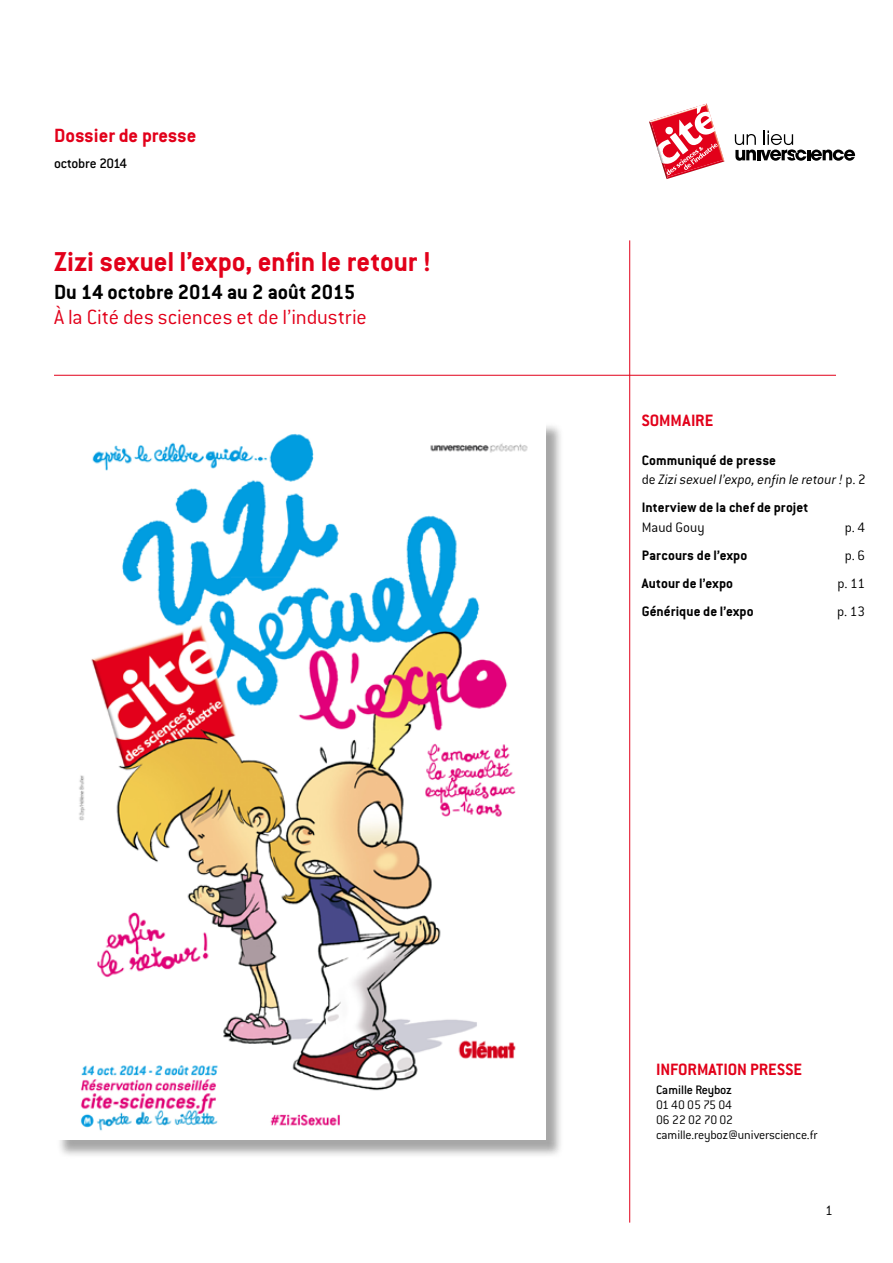
<style>
.page{position:relative;width:893px;height:1263px;background:#fff}
.page>*{position:absolute;margin:0;border:0;box-sizing:border-box;transform-origin:0 0}
.t1{font:700 30px "Conduit ITC";color:#e2001a}
.t2{font:300 22.5px "Conduit ITC";letter-spacing:-.005em;color:#e2001a}
.t3{font:700 22.5px "Conduit ITC";letter-spacing:-.005em;color:#000}
.t4{font:700 21px "Conduit ITC";color:#e2001a}
.t5{font:700 18px "Conduit ITC";color:#e2001a}
.t6{font:700 15px "Conduit ITC";letter-spacing:.005em;color:#000}
.t7{font:15px "Conduit ITC Light Italic Alt";color:#000}
.t8{font:300 15px "Conduit ITC";letter-spacing:.005em;color:#000}
.t9{font:500 15px "Conduit ITC";letter-spacing:-.015em;color:#000}
.t10{font:300 13.5px/15px "Conduit ITC";letter-spacing:-.01em;color:#000}
.t11{font:500 13.5px "Conduit ITC";letter-spacing:-.015em;color:#000}
.s1{font-family:"Conduit ITC";font-weight:300}
</style>
<div class="page">
<hr style="left:54px;top:375px;width:782px;height:1px;background:#e2001a">
<hr style="left:629px;top:240px;width:1px;height:982px;background:#e2001a">
<svg style="left:649px;top:104px;width:75px;height:75px"></svg>
<svg style="left:735px;top:131px;width:120px;height:30px"></svg>
<div style="left:56px;top:422px;width:508px;height:737px;background:#000;opacity:.35"></div>
<img style="left:56px;top:422px;width:489px;height:718px">
<h3 class="t4" style="left:54px;top:124px;width:144px">Dossier de presse</h3>
<p class="t9" style="left:54px;top:155px;width:75px">octobre 2014</p>
<h1 class="t1" style="left:54px;top:244px;width:378px">Zizi sexuel l’expo, enfin le retour !</h1>
<h2 class="t3" style="left:54px;top:279px;width:303px">Du 14 octobre 2014 au 2 août 2015</h2>
<h2 class="t2" style="left:54px;top:305px;width:314px">À la Cité des sciences et de l’industrie</h2>
<p class="t5" style="left:642px;top:410px;width:73px">Sommaire</p>
<p class="t6" style="left:642px;top:451px;width:136px">Communiqué de presse</p>
<p class="t7" style="left:642px;top:471px;width:226px"><span class="s1">de</span> Zizi sexuel l’expo, enfin le retour ! <span class="s1">p. 2</span></p>
<p class="t6" style="left:642px;top:499px;width:168px">Interview de la chef de projet</p>
<p class="t8" style="left:642px;top:519px;width:64px">Maud Gouy</p>
<p class="t8" style="left:845px;top:519px;width:22px">p. 4</p>
<p class="t6" style="left:642px;top:546px;width:107px">Parcours de l’expo</p>
<p class="t8" style="left:845px;top:547px;width:22px">p. 6</p>
<p class="t6" style="left:642px;top:574px;width:93px">Autour de l’expo</p>
<p class="t8" style="left:837px;top:575px;width:29px">p. 11</p>
<p class="t6" style="left:642px;top:602px;width:114px">Générique de l’expo</p>
<p class="t8" style="left:837px;top:603px;width:30px">p. 13</p>
<p class="t5" style="left:656px;top:1059px;width:148px">Information presse</p>
<p class="t11" style="left:656px;top:1082px;width:78px">Camille Reyboz</p>
<p class="t10" style="left:656px;top:1097px;width:163px">01 40 05 75 04<br>06 22 02 70 02 camille.reyboz@universcience.fr</p>
<p class="t8" style="left:825px;top:1202px;width:9px">1</p>
</div>
